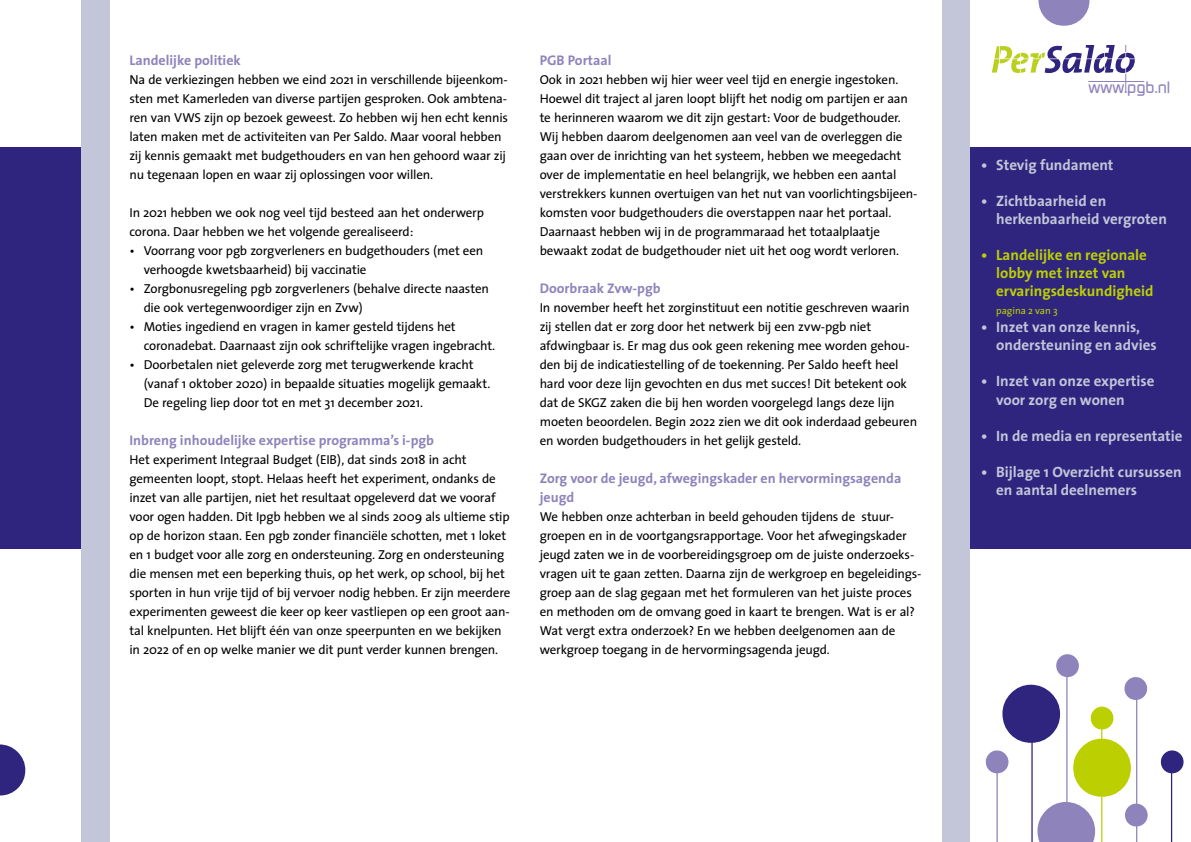
<style>
.page{position:relative;width:1191px;height:842px;background:#fff}
.page>*{position:absolute;margin:0;border:0;box-sizing:border-box;transform-origin:0 0}
.t1{font:500 16.5px "Continuum";color:#9083bb}
.t2{font:700 15px/18px "The Sans";color:#c3c5d8}
.t3{font:700 15px/18px "The Sans";color:#bccf00}
.t4{font:700 14px/19px "The Sans";color:#8f83bb}
.t5{font:13px/19px "The Sans";letter-spacing:-.015em;color:#000}
.t6{font:10px "The Sans";color:#bccf00}
</style>
<div class="page">
<div style="left:0;top:147px;width:1191px;height:401px;background:#2f257f"></div>
<div style="left:81px;top:0;width:888px;height:842px;background:#c3c5d8"></div>
<hr style="left:1088px;top:81px;width:56px;height:1px;background:#9083bb">
<svg style="left:991px;top:45px;width:143px;height:48px"></svg>
<svg style="left:0;top:744px;width:25px;height:51px"></svg>
<svg style="left:1038px;top:0;width:51px;height:26px"></svg>
<hr style="left:1171px;top:764px;width:1px;height:78px;background:#2f257f">
<svg style="left:1160px;top:750px;width:23px;height:23px"></svg>
<svg style="left:985px;top:654px;width:162px;height:188px"></svg>
<div style="left:110px;top:0;width:831px;height:842px;background:#fff"></div>
<p class="t4" style="left:129px;top:50px;width:113px">Landelijke politiek</p>
<p class="t5" style="left:129px;top:69px;width:380px">Na de verkiezingen hebben we eind 2021 in verschillende bijeenkom&shy;sten met Kamerleden van diverse partijen gesproken. Ook ambtena&shy;ren van VWS zijn op bezoek geweest. Zo hebben wij hen echt kennis laten maken met de activiteiten van Per Saldo. Maar vooral hebben zij kennis gemaakt met budgethouders en van hen gehoord waar zij nu tegenaan lopen en waar zij oplossingen voor willen.</p>
<p class="t5" style="left:129px;top:202px;width:356px">In 2021 hebben we ook nog veel tijd besteed aan het onderwerp corona. Daar hebben we het volgende gerealiseerd:</p>
<p class="t5" style="left:144px;top:240px;width:341px;text-indent:-14px">• Voorrang voor pgb zorgverleners en budgethouders (met een verhoogde kwetsbaarheid) bij vaccinatie</p>
<p class="t5" style="left:144px;top:278px;width:347px;text-indent:-14px">• Zorgbonusregeling pgb zorgverleners (behalve directe naasten die ook vertegenwoordiger zijn en Zvw)</p>
<p class="t5" style="left:144px;top:316px;width:353px;text-indent:-14px">• Moties ingediend en vragen in kamer gesteld tijdens het coronadebat. Daarnaast zijn ook schriftelijke vragen ingebracht.</p>
<p class="t5" style="left:144px;top:354px;width:348px;text-indent:-14px">• Doorbetalen niet geleverde zorg met terugwerkende kracht (vanaf 1 oktober 2020) in bepaalde situaties mogelijk gemaakt.<br>De regeling liep door tot en met 31 december 2021.</p>
<p class="t4" style="left:129px;top:430px;width:306px">Inbreng inhoudelijke expertise programma’s i-pgb</p>
<p class="t5" style="left:129px;top:449px;width:382px">Het experiment Integraal Budget (EIB), dat sinds 2018 in acht gemeenten loopt, stopt. Helaas heeft het experiment, ondanks de inzet van alle partijen, niet het resultaat opgeleverd dat we vooraf voor ogen hadden. Dit Ipgb hebben we al sinds 2009 als ultieme stip op de horizon staan. Een pgb zonder financiële schotten, met 1 loket en 1 budget voor alle zorg en ondersteuning. Zorg en ondersteuning die mensen met een beperking thuis, op het werk, op school, bij het sporten in hun vrije tijd of bij vervoer nodig hebben. Er zijn meerdere experimenten geweest die keer op keer vastliepen op een groot aan&shy;tal knelpunten. Het blijft één van onze speerpunten en we bekijken in 2022 of en op welke manier we dit punt verder kunnen brengen.</p>
<p class="t4" style="left:540px;top:50px;width:73px">PGB Portaal</p>
<p class="t5" style="left:540px;top:69px;width:379px">Ook in 2021 hebben wij hier weer veel tijd en energie ingestoken.<br>Hoewel dit traject al jaren loopt blijft het nodig om partijen er aan te herinneren waarom we dit zijn gestart: Voor de budgethouder.<br>Wij hebben daarom deelgenomen aan veel van de overleggen die gaan over de inrichting van het systeem, hebben we meegedacht over de implementatie en heel belangrijk, we hebben een aantal verstrekkers kunnen overtuigen van het nut van voorlichtingsbijeen&shy;komsten voor budgethouders die overstappen naar het portaal.<br>Daarnaast hebben wij in de programmaraad het totaalplaatje bewaakt zodat de budgethouder niet uit het oog wordt verloren.</p>
<p class="t4" style="left:540px;top:278px;width:122px">Doorbraak Zvw-pgb</p>
<p class="t5" style="left:540px;top:297px;width:379px">In november heeft het zorginstituut een notitie geschreven waarin zij stellen dat er zorg door het netwerk bij een zvw-pgb niet afdwingbaar is. Er mag dus ook geen rekening mee worden gehou&shy;den bij de indicatiestelling of de toekenning. Per Saldo heeft heel hard voor deze lijn gevochten en dus met succes! Dit betekent ook dat de SKGZ zaken die bij hen worden voorgelegd langs deze lijn moeten beoordelen. Begin 2022 zien we dit ook inderdaad gebeuren en worden budgethouders in het gelijk gesteld.</p>
<p class="t4" style="left:540px;top:468px;width:363px">Zorg voor de jeugd, afwegingskader en hervormingsagenda jeugd</p>
<p class="t5" style="left:540px;top:506px;width:383px">We hebben onze achterban in beeld gehouden tijdens de stuur&shy;groepen en in de voortgangsrapportage. Voor het afwegingskader jeugd zaten we in de voorbereidingsgroep om de juiste onderzoeks&shy;vragen uit te gaan zetten. Daarna zijn de werkgroep en begeleidings&shy;groep aan de slag gegaan met het formuleren van het juiste proces en methoden om de omvang goed in kaart te brengen. Wat is er al?<br>Wat vergt extra onderzoek? En we hebben deelgenomen aan de werkgroep toegang in de hervormingsagenda jeugd.</p>
<p class="t1" style="left:1088px;top:76px;width:83px">www.pgb.nl</p>
<p class="t2" style="left:981px;top:156px;width:134px">• Stevig fundament</p>
<p class="t2" style="left:996px;top:192px;width:172px;text-indent:-15px">• Zichtbaarheid en herkenbaarheid vergroten</p>
<p class="t3" style="left:996px;top:246px;width:159px;text-indent:-15px">• Landelijke en regionale lobby met inzet van ervaringsdeskundigheid</p>
<p class="t6" style="left:996px;top:303px;width:63px">pagina 2 van 3</p>
<p class="t2" style="left:996px;top:318px;width:162px;text-indent:-15px">• Inzet van onze kennis, ondersteuning en advies</p>
<p class="t2" style="left:996px;top:372px;width:160px;text-indent:-15px">• Inzet van onze expertise voor zorg en wonen</p>
<p class="t2" style="left:981px;top:426px;width:203px">• In de media en representatie</p>
<p class="t2" style="left:996px;top:462px;width:187px;text-indent:-15px">• Bijlage 1 Overzicht cursussen en aantal deelnemers</p>
</div>
